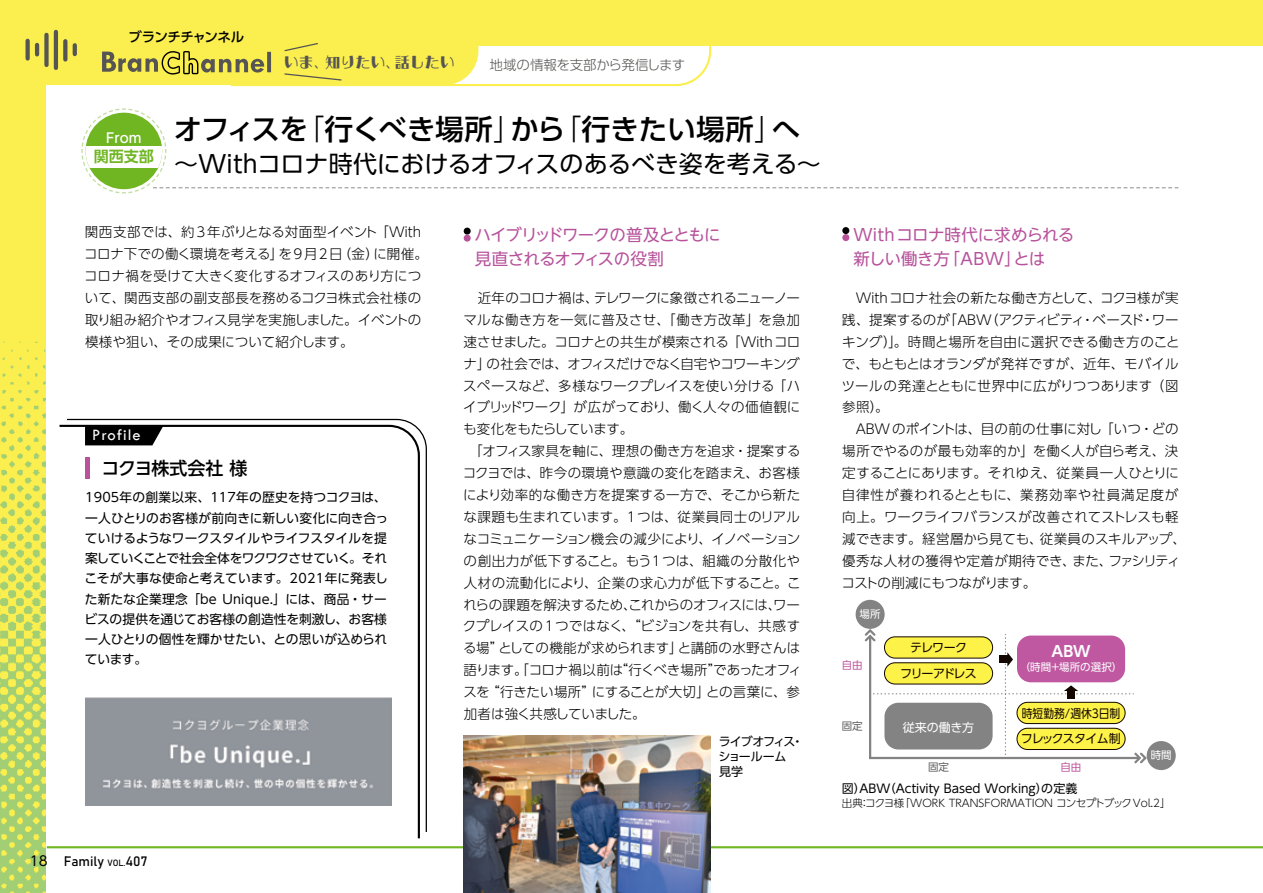
<style>
.page{position:relative;width:1263px;height:893px;background:#faef4e}
.page>*{position:absolute;margin:0;border:0;box-sizing:border-box;transform-origin:0 0}
.t1{font:500 28.5px "UD Shin Go Pro";letter-spacing:-.01em;color:#000}
.t2{font:24px "UD Shin Go Pro";letter-spacing:-.005em;color:#000}
.t3{font:500 18px "UD Shin Go Pro";letter-spacing:-.025em;color:#000}
.t4{font:16.5px/24px "UD Shin Go NT Pro";letter-spacing:-.04em;color:#b7529b}
.t5{font:16.5px/24px "UD Shin Go NT Pro";letter-spacing:-.005em;color:#b7529b}
.t6{font:16.5px "Tw Cen";letter-spacing:.06em;color:#fff}
.t7{font:15px "AB lineboard bold";color:#565554}
.t8{font:700 15px "UD Shin Go Pro De";color:#6fb622}
.t9{font:700 15px "UD Shin Go Pro De";color:#fff}
.t10{font:300 13.5px/21.9px "UD Shin Go Pro";color:#000}
.t11{font:300 13.5px "UD Shin Go Pro";letter-spacing:.02em;color:#000}
.t12{font:300 13.5px "UD Shin Go Pro";letter-spacing:-.02em;color:#000}
.t13{font:300 13.5px "UD Shin Go Pro";letter-spacing:-.03em;color:#000}
.t14{font:300 13.5px "UD Shin Go Pro";letter-spacing:.04em;color:#000}
.t15{font:300 13.5px "UD Shin Go Pro";letter-spacing:-.025em;color:#000}
.t16{font:300 13.5px "UD Shin Go Pro";letter-spacing:-.04em;color:#000}
.t17{font:300 13.5px "UD Shin Go Pro";letter-spacing:.025em;color:#000}
.t18{font:300 13.5px "UD Shin Go Pro";letter-spacing:-.025em;color:#565554}
.t19{font:13.5px "Bahnschrift";color:#000}
.t20{font:300 13.5px "UD Shin Go Pro";letter-spacing:-.045em;color:#000}
.t21{font:500 13.5px "UD Shin Go Pro";letter-spacing:-.045em;color:#000}
.t22{font:500 13.5px "UD Shin Go Pro";color:#fff}
.t23{font:12.75px/20.2px "UD Shin Go Pro";color:#000}
.t24{font:12px "UD Shin Go Pro";color:#000}
.t25{font:12px/25.7px "UD Shin Go Pro";letter-spacing:-.025em;color:#140700;scale:.9 1}
.t26{font:12px/15px "UD Shin Go Pro";letter-spacing:-.075em;color:#000}
.t27{font:12px/25.7px "UD Shin Go Pro";letter-spacing:-.085em;color:#140700;text-align:center}
.t28{font:12px "UD Shin Go Pro";color:#fff}
.t29{font:300 10.5px "UD Shin Go Pro";color:#000}
.t30{font:10.5px "UD Shin Go Pro";color:#fff}
.t31{font:10.5px "UD Shin Go Pro";color:#bf58a1}
.t32{font:10.5px "UD Shin Go Pro";color:#616161}
.s1{font-weight:300}
.s2{font-family:"UD Shin Go Pro"}
.s3{font-size:9px}
</style>
<div class="page">
<img style="left:0;top:326px;width:47px;height:567px">
<div style="left:47px;top:47px;width:1216px;height:846px;background:#fff"></div>
<hr style="left:47px;top:846px;width:1216px;height:2px;background:#6fb622">
<div style="left:464px;top:228px;width:7px;height:7px;background:#000;border-radius:50%"></div>
<div style="left:464px;top:235px;width:7px;height:7px;background:#b7529b;border-radius:50%"></div>
<div style="left:842px;top:227px;width:7px;height:7px;background:#000;border-radius:50%"></div>
<div style="left:842px;top:234px;width:7px;height:7px;background:#b7529b;border-radius:50%"></div>
<img style="left:463px;top:736px;width:247px;height:157px">
<svg style="left:66px;top:418px;width:361px;height:415px"></svg>
<svg style="left:25px;top:29px;width:687px;height:58px"></svg>
<svg style="left:81px;top:108px;width:1097px;height:86px"></svg>
<div style="left:86px;top:113px;width:76px;height:76px;background:#6fb622;border-radius:50%"></div>
<div style="left:86px;top:147px;width:76px;height:21px;background:#fff"></div>
<div style="left:1147px;top:741px;width:29px;height:29px;background:#838384;border-radius:50%"></div>
<div style="left:856px;top:600px;width:29px;height:29px;background:#838384;border-radius:50%"></div>
<svg style="left:863px;top:627px;width:285px;height:137px"></svg>
<img style="left:85px;top:697px;width:306px;height:109px">
<svg style="left:85px;top:426px;width:78px;height:19px"></svg>
<hr style="left:85px;top:457px;width:4px;height:22px;background:#b7529b">
<p class="t21" style="left:129px;top:26px;width:117px">ブランチチャンネル</p>
<p class="t7" style="left:284px;top:55px;width:173px">いま、知りたい、話したい</p>
<p class="t18" style="left:489px;top:54px;width:197px">地域の情報を支部から発信します</p>
<p class="t22" style="left:106px;top:127px;width:37px">From</p>
<p class="t8" style="left:94px;top:145px;width:61px">関西支部</p>
<h1 class="t1" style="left:174px;top:106px;width:628px">オフィスを<span class="s1">「</span>行くべき場所<span class="s1">」</span>から<span class="s1">「</span>行きたい場所<span class="s1">」</span>へ</h1>
<h2 class="t2" style="left:174px;top:145px;width:648px">～Withコロナ時代におけるオフィスのあるべき姿を考える～</h2>
<p class="t10" style="left:84px;top:221px;width:345px">関西支部では、約3年ぶりとなる対面型イベント「Withコロナ下での働く環境を考える」を9月2日（金）に開催。コロナ禍を受けて大きく変化するオフィスのあり方について、関西支部の副支部長を務めるコクヨ株式会社様の取り組み紹介やオフィス見学を実施しました。イベントの模様や狙い、その成果について紹介します。</p>
<p class="t4" style="left:474px;top:222px;width:248px">ハイブリッドワークの普及とともに見直されるオフィスの役割</p>
<p class="t16" style="left:478px;top:287px;width:324px">近年のコロナ禍は、テレワークに象徴されるニューノー</p>
<p class="t11" style="left:463px;top:309px;width:338px">マルな働き方を一気に普及させ、「働き方改革」を急加</p>
<p class="t10" style="left:464px;top:330px;width:338px">速させました。コロナとの共生が模索される「Withコロ</p>
<p class="t12" style="left:464px;top:353px;width:338px">ナ」の社会では、オフィスだけでなく自宅やコワーキング</p>
<p class="t10" style="left:463px;top:374px;width:338px">スペースなど、多様なワークプレイスを使い分ける「ハ</p>
<p class="t15" style="left:463px;top:396px;width:339px">イブリッドワーク」が広がっており、働く人々の価値観に</p>
<p class="t12" style="left:463px;top:418px;width:171px">も変化をもたらしています。</p>
<p class="t10" style="left:469px;top:440px;width:333px">「オフィス家具を軸に、理想の働き方を追求・提案する</p>
<p class="t17" style="left:463px;top:462px;width:338px">コクヨでは、昨今の環境や意識の変化を踏まえ、お客様</p>
<p class="t10" style="left:463px;top:483px;width:339px">により効率的な働き方を提案する一方で、そこから新た</p>
<p class="t11" style="left:463px;top:506px;width:338px">な課題も生まれています。1つは、従業員同士のリアル</p>
<p class="t12" style="left:463px;top:528px;width:338px">なコミュニケーション機会の減少により、イノベーション</p>
<p class="t14" style="left:464px;top:550px;width:338px">の創出力が低下すること。もう1つは、組織の分散化や</p>
<p class="t14" style="left:464px;top:572px;width:339px">人材の流動化により、企業の求心力が低下すること。こ</p>
<p class="t13" style="left:463px;top:593px;width:338px">れらの課題を解決するため、これからのオフィスには、ワー</p>
<p class="t11" style="left:463px;top:615px;width:339px">クプレイスの1つではなく、“ビジョンを共有し、共感す</p>
<p class="t10" style="left:463px;top:637px;width:339px">る場”としての機能が求められます」と講師の水野さんは</p>
<p class="t13" style="left:464px;top:659px;width:340px">語ります。「コロナ禍以前は“行くべき場所”であったオフィ</p>
<p class="t10" style="left:463px;top:681px;width:338px">スを“行きたい場所”にすることが大切」との言葉に、参</p>
<p class="t20" style="left:464px;top:703px;width:183px">加者は強く共感していました。</p>
<p class="t6" style="left:92px;top:425px;width:50px">Profile</p>
<h3 class="t3" style="left:102px;top:453px;width:147px">コクヨ株式会社 様</h3>
<p class="t23" style="left:84px;top:487px;width:305px">1905年の創業以来、117年の歴史を持つコクヨは、一人ひとりのお客様が前向きに新しい変化に向き合っていけるようなワークスタイルやライフスタイルを提案していくことで社会全体をワクワクさせていく。それこそが大事な使命と考えています。2021年に発表した新たな企業理念「be Unique.」には、商品・サービスの提供を通じてお客様の創造性を刺激し、お客様一人ひとりの個性を輝かせたい、との思いが込められています。</p>
<p class="t19" style="left:30px;top:850px;width:119px"><span class="s2">18</span> Family <span class="s3">VOL.</span>407</p>
<p class="t26" style="left:719px;top:734px;width:86px">ライブオフィス・ショールーム<br>見学</p>
<p class="t5" style="left:853px;top:222px;width:223px">Withコロナ時代に求められる新しい働き方「ABW」とは</p>
<p class="t10" style="left:841px;top:286px;width:340px;text-align:justify;text-indent:14px">Withコロナ社会の新たな働き方として、コクヨ様が実践、提案するのが「ABW（アクティビティ・ベースド・ワーキング）」。時間と場所を自由に選択できる働き方のことで、もともとはオランダが発祥ですが、近年、モバイルツールの発達とともに世界中に広がりつつあります（図参照）。</p>
<p class="t10" style="left:841px;top:418px;width:346px;text-indent:14px">ABWのポイントは、目の前の仕事に対し「いつ・どの場所でやるのが最も効率的か」を働く人が自ら考え、決定することにあります。それゆえ、従業員一人ひとりに自律性が養われるとともに、業務効率や社員満足度が向上。ワークライフバランスが改善されてストレスも軽減できます。経営層から見ても、従業員のスキルアップ、優秀な人材の獲得や定着が期待でき、また、ファシリティコストの削減にもつながります。</p>
<p class="t30" style="left:860px;top:605px;width:22px">場所</p>
<p class="t31" style="left:842px;top:657px;width:22px">自由</p>
<p class="t32" style="left:842px;top:718px;width:22px">固定</p>
<p class="t27" style="left:900px;top:634px;width:78px">テレワーク<br>フリーアドレス</p>
<p class="t28" style="left:903px;top:717px;width:73px">従来の働き方</p>
<p class="t32" style="left:928px;top:759px;width:22px">固定</p>
<p class="t9" style="left:1051px;top:639px;width:41px">ABW</p>
<p class="t30" style="left:1020px;top:659px;width:104px">（時間＋場所の選択）</p>
<p class="t25" style="left:1021px;top:700px;width:112px">時短勤務/週休3日制フレックスタイム制</p>
<p class="t31" style="left:1060px;top:759px;width:22px">自由</p>
<p class="t30" style="left:1151px;top:747px;width:22px">時間</p>
<p class="t24" style="left:842px;top:779px;width:237px">図）ABW（Activity Based Working）の定義</p>
<p class="t29" style="left:842px;top:794px;width:330px">出典：コクヨ様「WORK TRANSFORMATION コンセプトブックVol.2」</p>
</div>
